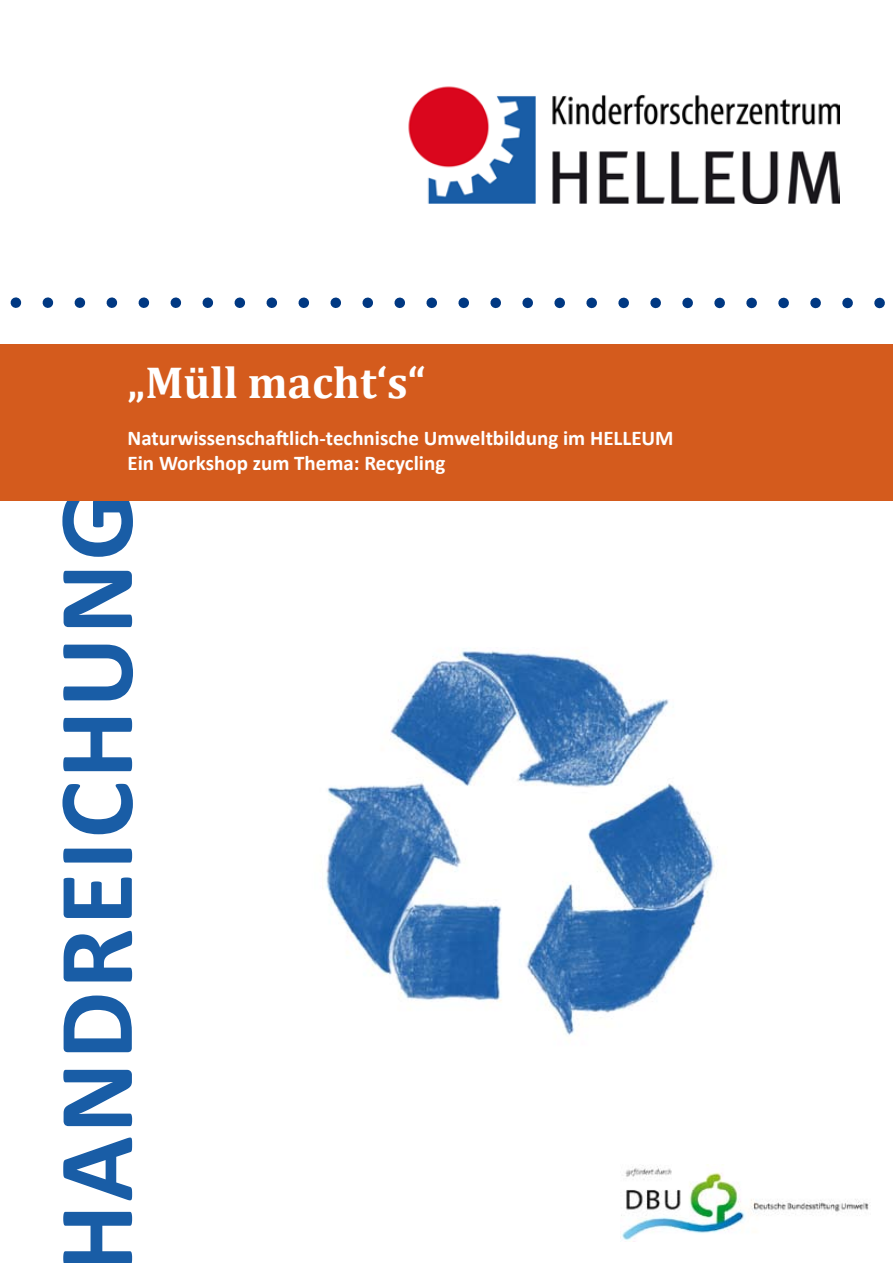
<style>
.page{position:relative;width:893px;height:1263px;background:#fff}
.page>*{position:absolute;margin:0;border:0;box-sizing:border-box;transform-origin:0 0}
.t1{font:700 108px "Calibri";letter-spacing:.025em;color:#195da6}
.t2{font:700 45px "Cambria";color:#fff}
.t3{font:700 21px/25.2px "Calibri";color:#fff}
</style>
<div class="page">
<svg style="left:16px;top:297px;width:869px;height:11px"></svg>
<div style="left:0;top:344px;width:893px;height:157px;background:#d45b1d"></div>
<img style="left:620px;top:1165px;width:249px;height:77px">
<img style="left:408px;top:86px;width:432px;height:117px">
<img style="left:326px;top:651px;width:390px;height:384px">
<h2 class="t2" style="left:128px;top:355px;width:300px">„Müll macht‘s“</h2>
<p class="t3" style="left:128px;top:424px;width:548px">Naturwissenschaftlich-technische Umweltbildung im HELLEUM<br>Ein Workshop zum Thema: Recycling</p>
<h1 class="t1" style="left:29px;top:1272px;width:782px;rotate:-90deg">HANDREICHUNG</h1>
</div>
